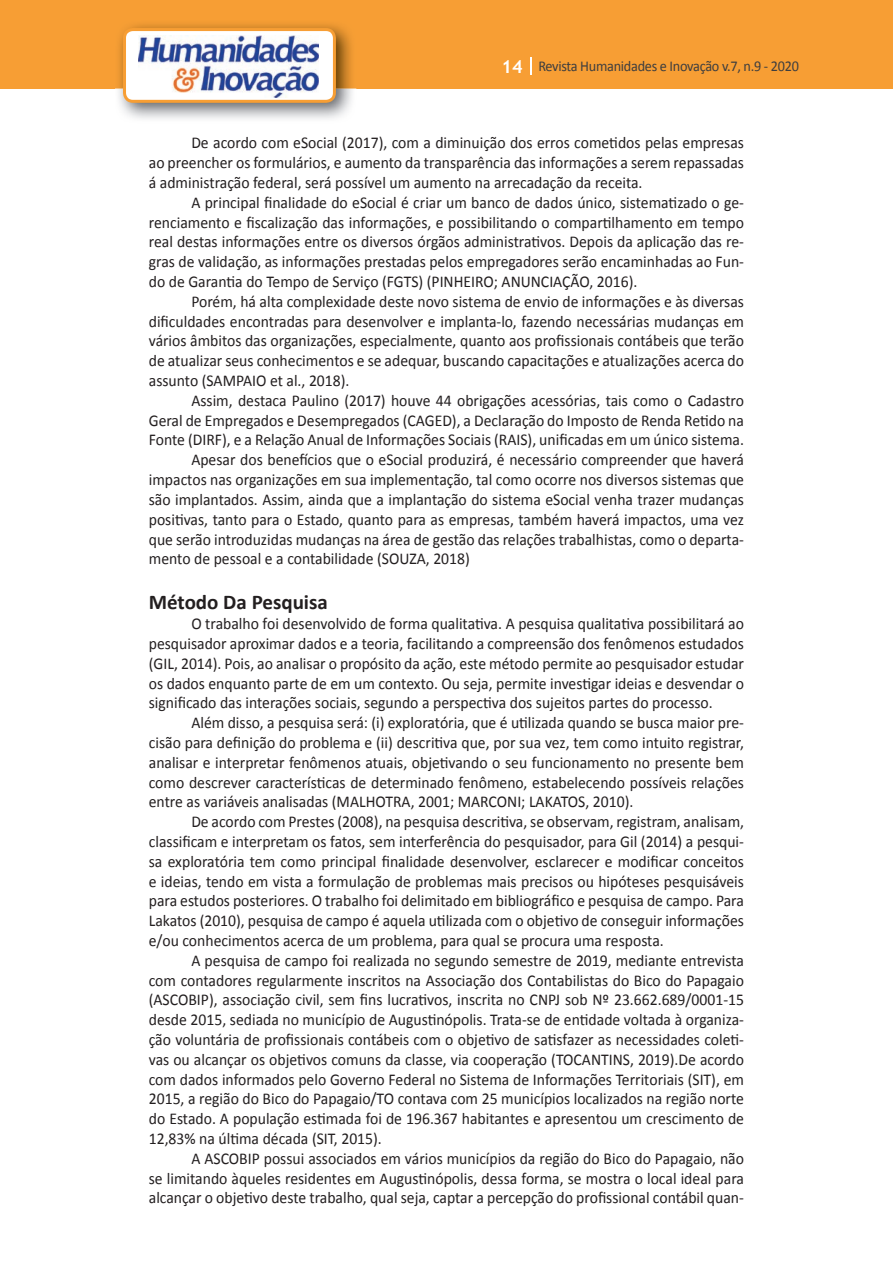
<style>
.page{position:relative;width:893px;height:1263px;background:#fff}
.page>*{position:absolute;margin:0;border:0;box-sizing:border-box;transform-origin:0 0}
.t1{font:700 21px "Calibri";color:#231f20}
.t2{font:16.5px/19.8px "Calibri";color:#231f20;text-align:justify;scale:.95 1}
.t3{font:15px "Calibri";letter-spacing:-.02em;color:#3e3e3f;scale:.95 1}
.s1{font-family:"Trebuchet MS";font-weight:700;font-size:18px;color:#fff}
</style>
<div class="page">
<div style="left:0;top:0;width:893px;height:88px;background:#f79e34"></div>
<svg style="left:530px;top:57px;width:2px;height:18px"></svg>
<img style="left:115px;top:24px;width:241px;height:95px">
<svg style="left:123px;top:28px;width:213px;height:75px"></svg>
<p class="t3" style="left:501px;top:57px;width:315px"><span class="s1">14</span> Revista Humanidades e Inovação v.7, n.9 - 2020</p>
<p class="t2" style="left:149px;top:133px;width:628px;text-indent:43px">De acordo com eSocial (2017), com a diminuição dos erros cometidos pelas empresas ao preencher os formulários, e aumento da transparência das informações a serem repassadas á administração federal, será possível um aumento na arrecadação da receita.</p>
<p class="t2" style="left:149px;top:193px;width:628px;text-indent:43px">A principal finalidade do eSocial é criar um banco de dados único, sistematizado o ge&shy;renciamento e fiscalização das informações, e possibilitando o compartilhamento em tempo real destas informações entre os diversos órgãos administrativos. Depois da aplicação das re&shy;gras de validação, as informações prestadas pelos empregadores serão encaminhadas ao Fun&shy;do de Garantia do Tempo de Serviço (FGTS) (PINHEIRO; ANUNCIAÇÃO, 2016).</p>
<p class="t2" style="left:149px;top:292px;width:628px;text-indent:43px">Porém, há alta complexidade deste novo sistema de envio de informações e às diversas dificuldades encontradas para desenvolver e implanta-lo, fazendo necessárias mudanças em vários âmbitos das organizações, especialmente, quanto aos profissionais contábeis que terão de atualizar seus conhecimentos e se adequar, buscando capacitações e atualizações acerca do assunto (SAMPAIO et al., 2018).</p>
<p class="t2" style="left:191px;top:391px;width:583px">Assim, destaca Paulino (2017) houve 44 obrigações acessórias, tais como o Cadastro</p>
<p class="t2" style="left:149px;top:410px;width:628px">Geral de Empregados e Desempregados (CAGED), a Declaração do Imposto de Renda Retido na</p>
<p class="t2" style="left:149px;top:430px;width:628px">Fonte (DIRF), e a Relação Anual de Informações Sociais (RAIS), unificadas em um único sistema.</p>
<p class="t2" style="left:191px;top:450px;width:583px">Apesar dos benefícios que o eSocial produzirá, é necessário compreender que haverá</p>
<p class="t2" style="left:149px;top:470px;width:628px">impactos nas organizações em sua implementação, tal como ocorre nos diversos sistemas que</p>
<p class="t2" style="left:149px;top:490px;width:628px">são implantados. Assim, ainda que a implantação do sistema eSocial venha trazer mudanças</p>
<p class="t2" style="left:149px;top:509px;width:628px">positivas, tanto para o Estado, quanto para as empresas, também haverá impactos, uma vez</p>
<p class="t2" style="left:149px;top:529px;width:628px">que serão introduzidas mudanças na área de gestão das relações trabalhistas, como o departa-</p>
<p class="t2" style="left:149px;top:549px;width:339px">mento de pessoal e a contabilidade (SOUZA, 2018)</p>
<p class="t1" style="left:149px;top:589px;width:181px">Método Da Pesquisa</p>
<p class="t2" style="left:149px;top:614px;width:628px;text-indent:43px">O trabalho foi desenvolvido de forma qualitativa. A pesquisa qualitativa possibilitará ao pesquisador aproximar dados e a teoria, facilitando a compreensão dos fenômenos estudados (GIL, 2014). Pois, ao analisar o propósito da ação, este método permite ao pesquisador estudar os dados enquanto parte de em um contexto. Ou seja, permite investigar ideias e desvendar o significado das interações sociais, segundo a perspectiva dos sujeitos partes do processo.</p>
<p class="t2" style="left:149px;top:713px;width:628px;text-indent:43px">Além disso, a pesquisa será: (i) exploratória, que é utilizada quando se busca maior pre&shy;cisão para definição do problema e (ii) descritiva que, por sua vez, tem como intuito registrar, analisar e interpretar fenômenos atuais, objetivando o seu funcionamento no presente bem como descrever características de determinado fenômeno, estabelecendo possíveis relações entre as variáveis analisadas (MALHOTRA, 2001; MARCONI; LAKATOS, 2010).</p>
<p class="t2" style="left:149px;top:812px;width:628px;text-indent:43px">De acordo com Prestes (2008), na pesquisa descritiva, se observam, registram, analisam, classificam e interpretam os fatos, sem interferência do pesquisador, para Gil (2014) a pesqui&shy;sa exploratória tem como principal finalidade desenvolver, esclarecer e modificar conceitos e ideias, tendo em vista a formulação de problemas mais precisos ou hipóteses pesquisáveis para estudos posteriores. O trabalho foi delimitado em bibliográfico e pesquisa de campo. Para Lakatos (2010), pesquisa de campo é aquela utilizada com o objetivo de conseguir informações e/ou conhecimentos acerca de um problema, para qual se procura uma resposta.</p>
<p class="t2" style="left:149px;top:950px;width:628px;text-indent:43px">A pesquisa de campo foi realizada no segundo semestre de 2019, mediante entrevista com contadores regularmente inscritos na Associação dos Contabilistas do Bico do Papagaio (ASCOBIP), associação civil, sem fins lucrativos, inscrita no CNPJ sob Nº 23.662.689/0001-15 desde 2015, sediada no município de Augustinópolis. Trata-se de entidade voltada à organiza&shy;ção voluntária de profissionais contábeis com o objetivo de satisfazer as necessidades coleti&shy;vas ou alcançar os objetivos comuns da classe, via cooperação (TOCANTINS, 2019).De acordo com dados informados pelo Governo Federal no Sistema de Informações Territoriais (SIT), em 2015, a região do Bico do Papagaio/TO contava com 25 municípios localizados na região norte do Estado. A população estimada foi de 196.367 habitantes e apresentou um crescimento de 12,83% na última década (SIT, 2015).</p>
<p class="t2" style="left:149px;top:1148px;width:628px;text-indent:43px">A ASCOBIP possui associados em vários municípios da região do Bico do Papagaio, não se limitando àqueles residentes em Augustinópolis, dessa forma, se mostra o local ideal para alcançar o objetivo deste trabalho, qual seja, captar a percepção do profissional contábil quan-</p>
</div>
